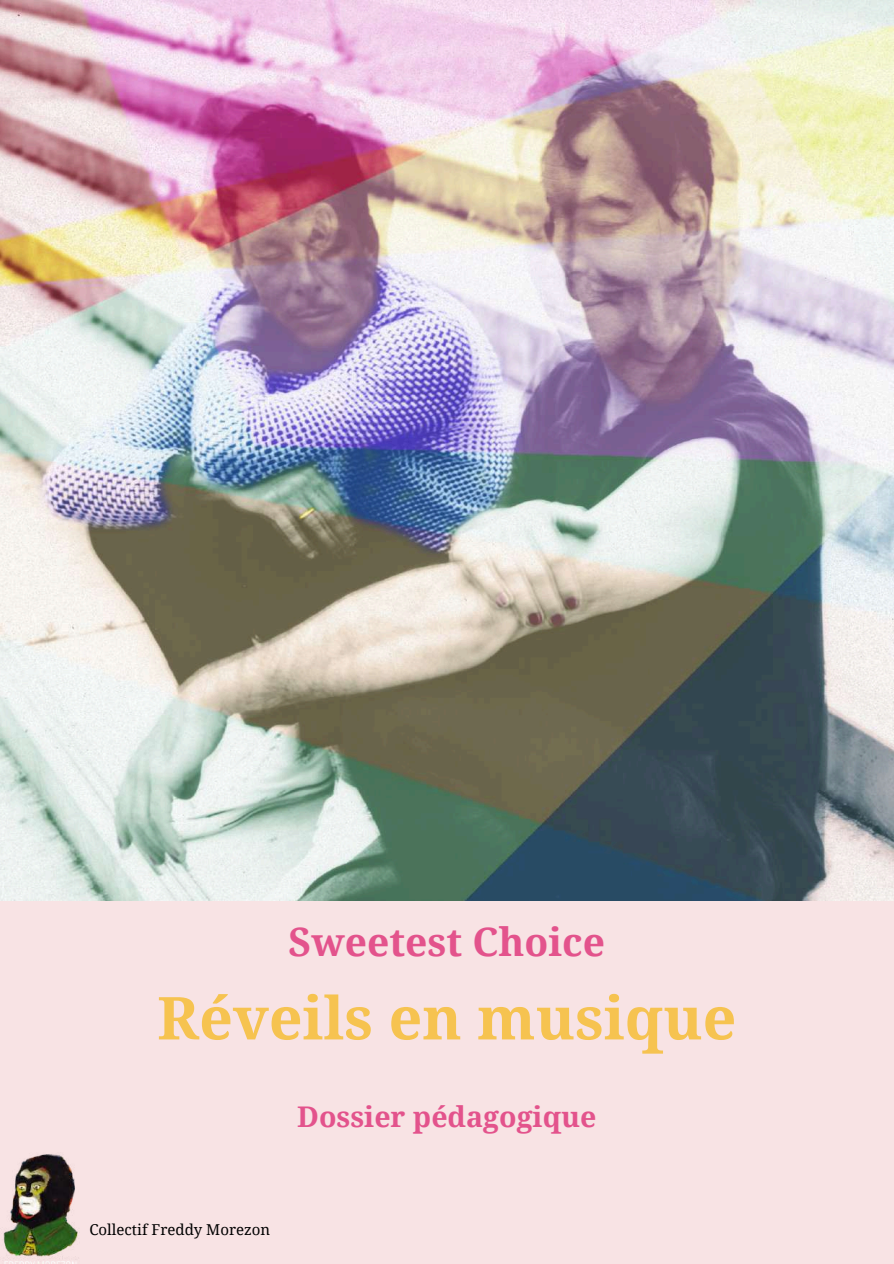
<style>
.page{position:relative;width:894px;height:1264px;background:#fff}
.page>*{position:absolute;margin:0;border:0;box-sizing:border-box;transform-origin:0 0}
.t1{font:700 59.1px "Noto Serif";color:#f6c350}
.t2{font:700 39px "Noto Serif";color:#e3538c}
.t3{font:700 28.5px "Noto Serif";color:#e3538c}
.t4{font:15px "Noto Serif";color:#000}
</style>
<div class="page">
<div style="left:0;top:0;width:893px;height:1263px;background:#f8e3e4"></div>
<img style="left:0;top:0;width:893px;height:900px">
<img style="left:3px;top:1154px;width:75px;height:109px">
<h2 class="t2" style="left:288px;top:914px;width:318px">Sweetest Choice</h2>
<h1 class="t1" style="left:157px;top:976px;width:580px">Réveils en musique</h1>
<h3 class="t3" style="left:297px;top:1096px;width:301px">Dossier pédagogique</h3>
<p class="t4" style="left:89px;top:1218px;width:182px">Collectif Freddy Morezon</p>
</div>
